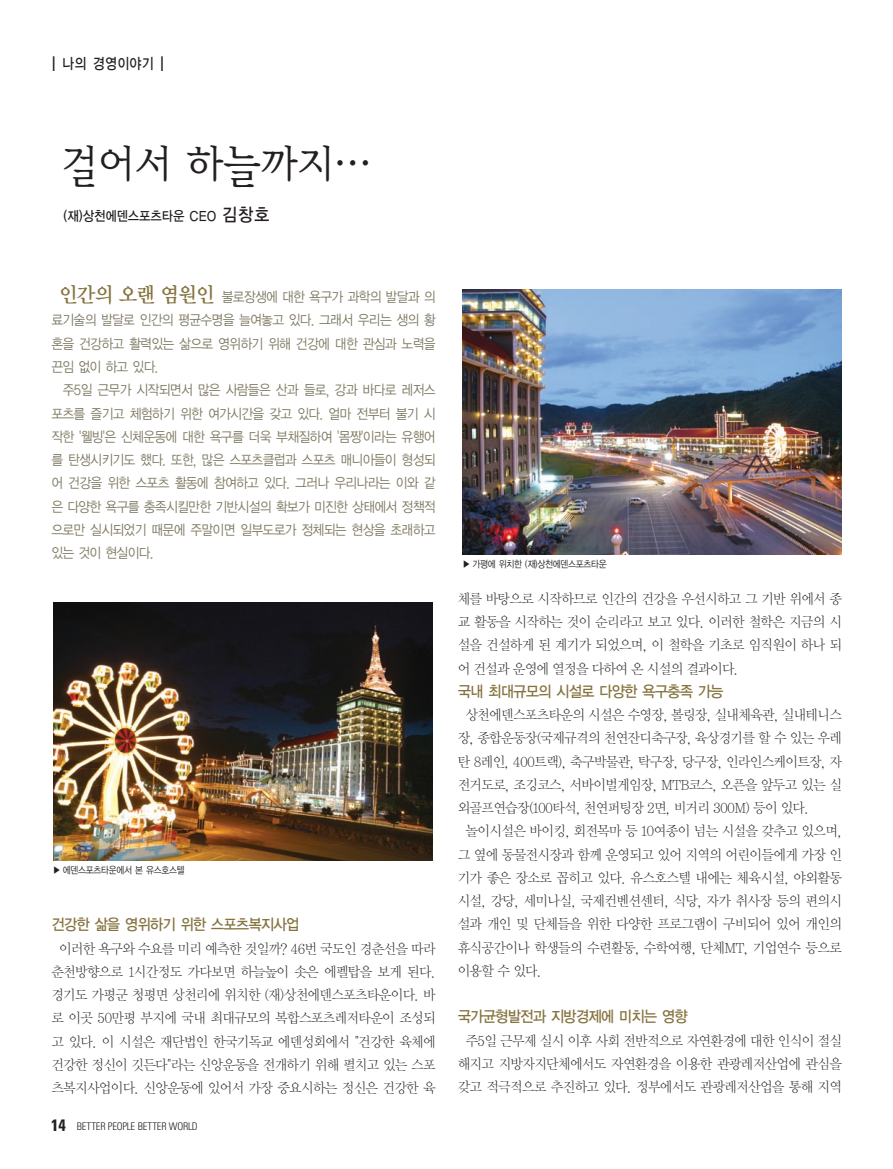
<style>
.page{position:relative;width:893px;height:1169px;background:#fff}
.page>*{position:absolute;margin:0;border:0;box-sizing:border-box;transform-origin:0 0}
.t1{font:43.5px "Y Mj O23";letter-spacing:-.105em;color:#231f20;scale:.95 1}
.t2{font:15.45px "YGO13";letter-spacing:-.12em;color:#85733f;scale:.92 1}
.t3{font:15px "YGO13";letter-spacing:-.04em;color:#231f20;scale:.85 1}
.t4{font:13.95px/23.2px "Y Mj O11";letter-spacing:-.1em;color:#231f20;text-align:center;scale:.95 1}
.t5{font:13.95px/23.2px "YGO12";letter-spacing:-.115em;color:#7e7962;text-align:justify;scale:.9 1}
.t6{font:13.5px "YGO13";letter-spacing:-.075em;color:#231f20;scale:.9 1}
.t7{font:300 condensed 10.5px "Univers";letter-spacing:-.025em;color:#231f20}
.t8{font:9.75px "YGO12";letter-spacing:-.11em;color:#231f20;scale:.88 1}
.s1{font-family:"Frutiger";font-weight:300;font-size:21px}
.s2{font-size:18px}
.s3{font-family:"Y Mj O14";font-size:21px;color:#85733f}
.s4{font-weight:700;font-size:16.5px}
</style>
<div class="page">
<img style="left:54px;top:602px;width:378px;height:258px">
<img style="left:462px;top:289px;width:379px;height:265px">
<p class="t3" style="left:51px;top:57px;width:134px"><span class="s1">I</span> 나의 경영이야기 <span class="s1">I</span></p>
<h1 class="t1" style="left:59px;top:145px;width:332px">걸어서 하늘까지…</h1>
<p class="t6" style="left:63px;top:209px;width:231px">(재)상천에덴스포츠타운 CEO <span class="s2">김창호</span></p>
<p class="t5" style="left:51px;top:286px;width:429px;text-indent:7px"><span class="s3">인간의 오랜 염원인</span> 불로장생에 대한 욕구가 과학의 발달과 의 료기술의 발달로 인간의 평균수명을 늘여놓고 있다. 그래서 우리는 생의 황 혼을 건강하고 활력있는 삶으로 영위하기 위해 건강에 대한 관심과 노력을 끈임 없이 하고 있다.</p>
<p class="t5" style="left:51px;top:379px;width:429px;text-indent:11px">주5일 근무가 시작되면서 많은 사람들은 산과 들로, 강과 바다로 레저스 포츠를 즐기고 체험하기 위한 여가시간을 갖고 있다. 얼마 전부터 불기 시 작한 '웰빙'은 신체운동에 대한 욕구를 더욱 부채질하여 '몸짱'이라는 유행어 를 탄생시키기도 했다. 또한, 많은 스포츠클럽과 스포츠 매니아들이 형성되 어 건강을 위한 스포츠 활동에 참여하고 있다. 그러나 우리나라는 이와 같 은 다양한 욕구를 충족시킬만한 기반시설의 확보가 미진한 상태에서 정책적 으로만 실시되었기 때문에 주말이면 일부도로가 정체되는 현상을 초래하고 있는 것이 현실이다.</p>
<p class="t8" style="left:52px;top:865px;width:152px">▶ 에덴스포츠타운에서 본 유스호스텔</p>
<p class="t2" style="left:51px;top:917px;width:272px">건강한 삶을 영위하기 위한 스포츠복지사업</p>
<p class="t4" style="left:51px;top:937px;width:407px">이러한 욕구와 수요를 미리 예측한 것일까? 46번 국도인 경춘선을 따라 춘천방향으로 1시간정도 가다보면 하늘높이 솟은 에펠탑을 보게 된다. 경기도 가평군 청평면 상천리에 위치한 (재)상천에덴스포츠타운이다. 바 로 이곳 50만평 부지에 국내 최대규모의 복합스포츠레저타운이 조성되 고 있다. 이 시설은 재단법인 한국기독교 에덴성회에서 "건강한 육체에 건강한 정신이 깃든다"라는 신앙운동을 전개하기 위해 펼치고 있는 스포 츠복지사업이다. 신앙운동에 있어서 가장 중요시하는 정신은 건강한 육</p>
<p class="t7" style="left:51px;top:1122px;width:148px"><span class="s4">14</span> BETTER PEOPLE BETTER WORLD</p>
<p class="t8" style="left:462px;top:560px;width:166px">▶ 가평에 위치한 (재)상천에덴스포츠타운</p>
<p class="t4" style="left:457px;top:588px;width:407px;text-align:justify">체를 바탕으로 시작하므로 인간의 건강을 우선시하고 그 기반 위에서 종 교 활동을 시작하는 것이 순리라고 보고 있다. 이러한 철학은 지금의 시 설을 건설하게 된 계기가 되었으며, 이 철학을 기초로 임직원이 하나 되 어 건설과 운영에 열정을 다하여 온 시설의 결과이다.</p>
<p class="t2" style="left:457px;top:684px;width:291px">국내 최대규모의 시설로 다양한 욕구충족 가능</p>
<p class="t4" style="left:465px;top:704px;width:398px">상천에덴스포츠타운의 시설은 수영장, 볼링장, 실내체육관, 실내테니스</p>
<p class="t4" style="left:457px;top:727px;width:407px">장, 종합운동장(국제규격의 천연잔디축구장, 육상경기를 할 수 있는 우레</p>
<p class="t4" style="left:457px;top:750px;width:407px">탄 8레인, 400트랙), 축구박물관, 탁구장, 당구장, 인라인스케이트장, 자</p>
<p class="t4" style="left:457px;top:774px;width:407px">전거도로, 조깅코스, 서바이벌게임장, MTB코스, 오픈을 앞두고 있는 실</p>
<p class="t4" style="left:457px;top:797px;width:372px">외골프연습장(100타석, 천연퍼팅장 2면, 비거리 300M) 등이 있다.</p>
<p class="t4" style="left:465px;top:820px;width:398px">놀이시설은 바이킹, 회전목마 등 10여종이 넘는 시설을 갖추고 있으며,</p>
<p class="t4" style="left:457px;top:843px;width:407px">그 옆에 동물전시장과 함께 운영되고 있어 지역의 어린이들에게 가장 인</p>
<p class="t4" style="left:457px;top:867px;width:407px">기가 좋은 장소로 꼽히고 있다. 유스호스텔 내에는 체육시설, 야외활동</p>
<p class="t4" style="left:457px;top:890px;width:407px">시설, 강당, 세미나실, 국제컨벤션센터, 식당, 자가 취사장 등의 편의시</p>
<p class="t4" style="left:457px;top:913px;width:407px">설과 개인 및 단체들을 위한 다양한 프로그램이 구비되어 있어 개인의</p>
<p class="t4" style="left:457px;top:936px;width:407px">휴식공간이나 학생들의 수련활동, 수학여행, 단체MT, 기업연수 등으로</p>
<p class="t4" style="left:457px;top:960px;width:91px">이용할 수 있다.</p>
<p class="t2" style="left:457px;top:1009px;width:252px">국가균형발전과 지방경제에 미치는 영향</p>
<p class="t4" style="left:457px;top:1029px;width:407px">주5일 근무제 실시 이후 사회 전반적으로 자연환경에 대한 인식이 절실 해지고 지방자지단체에서도 자연환경을 이용한 관광레저산업에 관심을 갖고 적극적으로 추진하고 있다. 정부에서도 관광레저산업을 통해 지역</p>
</div>
